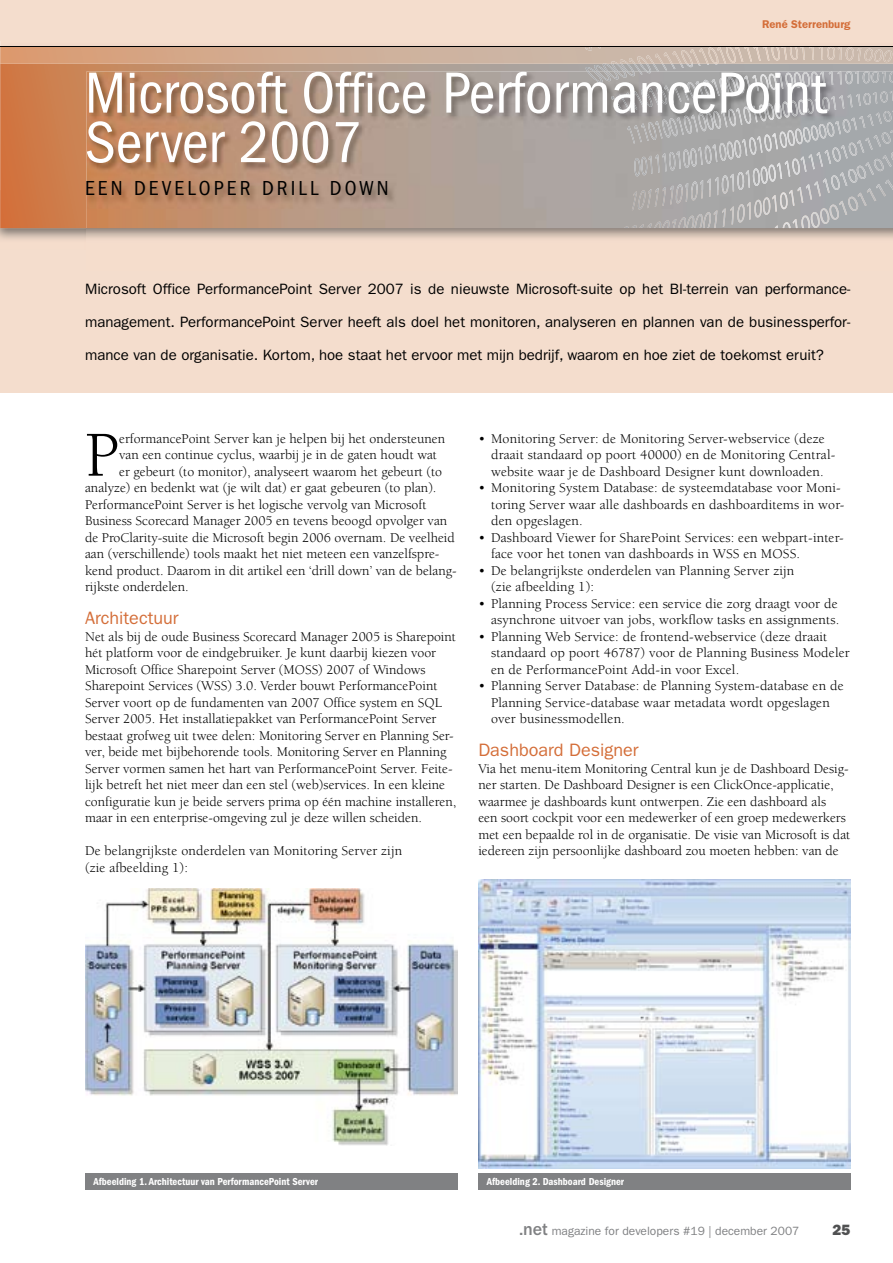
<style>
.page{position:relative;width:893px;height:1263px;background:#fff}
.page>*{position:absolute;margin:0;border:0;box-sizing:border-box;transform-origin:0 0}
.t1{font:65.7px "Berkeley";color:#000}
.t2{font:condensed 60px/49.5px "Franklin Gothic";color:#fff}
.t3{font:condensed 21px "Franklin Gothic";letter-spacing:.15em;color:#000}
.t4{font:18px "Franklin Gothic";color:#d46e39}
.t5{font:15px "Franklin Gothic";color:#000}
.t6{font:800 15px "Franklin Gothic";color:#505152}
.t7{font:13.8px/16.5px "Berkeley";color:#000}
.t8{font:12px "Franklin Gothic";color:#808183}
.t9{font:600 11.25px "Franklin Gothic";color:#d46e39}
.t10{font:600 condensed 10.5px "Franklin Gothic";color:#fff}
.s1{font-weight:800}
.s2{font-weight:500;font-size:18px}
</style>
<div class="page">
<div style="left:0;top:191px;width:893px;height:202px;background:#f4ddcd"></div>
<svg style="left:0;top:47px;width:893px;height:181px;background:#c78861"></svg>
<div style="left:0;top:0;width:893px;height:41px;background:#f4ddcd"></div>
<svg style="left:0;top:47px;width:842px;height:19px;background:#ceaf99"></svg>
<hr style="left:0;top:46px;width:893px;height:1px;background:#000">
<img style="left:86px;top:72px;width:807px;height:166px">
<img style="left:600px;top:72px;width:286px;height:13px">
<img style="left:85px;top:888px;width:372px;height:258px">
<img style="left:478px;top:879px;width:372px;height:290px">
<div style="left:85px;top:1173px;width:372px;height:16px;background:#808183"></div>
<div style="left:478px;top:1173px;width:372px;height:16px;background:#808183"></div>
<p class="t9" style="left:762px;top:17px;width:90px">René Sterrenburg</p>
<h2 class="t2" style="left:85px;top:69px;width:743px">Microsoft Office PerformancePoint<br>Server 2007</h2>
<h3 class="t3" style="left:85px;top:176px;width:305px">EEN DEVELOPER DRILL DOWN</h3>
<p class="t5" style="left:85px;top:280px;width:767px">Microsoft Office PerformancePoint Server 2007 is de nieuwste Microsoft-suite op het BI-terrein van performance-</p>
<p class="t5" style="left:85px;top:313px;width:767px">management. PerformancePoint Server heeft als doel het monitoren, analyseren en plannen van de businessperfor-</p>
<p class="t5" style="left:85px;top:346px;width:740px">mance van de organisatie. Kortom, hoe staat het ervoor met mijn bedrijf, waarom en hoe ziet de toekomst eruit?</p>
<h1 class="t1" style="left:85px;top:420px;width:36px">P</h1>
<p class="t7" style="left:119px;top:430px;width:327px">erformancePoint Server kan je helpen bij het ondersteunen</p>
<p class="t7" style="left:119px;top:447px;width:319px">van een continue cyclus, waarbij je in de gaten houdt wat</p>
<p class="t7" style="left:119px;top:463px;width:324px">er gebeurt (to monitor), analyseert waarom het gebeurt (to</p>
<p class="t7" style="left:85px;top:480px;width:353px">analyze) en bedenkt wat (je wilt dat) er gaat gebeuren (to plan).</p>
<p class="t7" style="left:85px;top:496px;width:343px">PerformancePoint Server is het logische vervolg van Microsoft</p>
<p class="t7" style="left:85px;top:513px;width:364px">Business Scorecard Manager 2005 en tevens beoogd opvolger van</p>
<p class="t7" style="left:85px;top:529px;width:371px">de ProClarity-suite die Microsoft begin 2006 overnam. De veelheid</p>
<p class="t7" style="left:85px;top:546px;width:356px">aan (verschillende) tools maakt het niet meteen een vanzelfspre-</p>
<p class="t7" style="left:85px;top:562px;width:373px">kend product. Daarom in dit artikel een ‘drill down’ van de belang-</p>
<p class="t7" style="left:85px;top:579px;width:105px">rijkste onderdelen.</p>
<h3 class="t4" style="left:85px;top:608px;width:95px">Architectuur</h3>
<p class="t7" style="left:85px;top:628px;width:373px">Net als bij de oude Business Scorecard Manager 2005 is Sharepoint hét platform voor de eindgebruiker. Je kunt daarbij kiezen voor Microsoft Office Sharepoint Server (MOSS) 2007 of Windows Sharepoint Services (WSS) 3.0. Verder bouwt PerformancePoint Server voort op de fundamenten van 2007 Office system en SQL Server 2005. Het installatiepakket van PerformancePoint Server bestaat grofweg uit twee delen: Monitoring Server en Planning Ser&shy;ver, beide met bijbehorende tools. Monitoring Server en Planning Server vormen samen het hart van PerformancePoint Server. Feite&shy;lijk betreft het niet meer dan een stel (web)services. In een kleine configuratie kun je beide servers prima op één machine installeren, maar in een enterprise-omgeving zul je deze willen scheiden.</p>
<p class="t7" style="left:85px;top:843px;width:319px">De belangrijkste onderdelen van Monitoring Server zijn (zie afbeelding 1):</p>
<p class="t7" style="left:491px;top:430px;width:346px;text-indent:-13px">• Monitoring Server: de Monitoring Server-webservice (deze draait standaard op poort 40000) en de Monitoring Central&shy;website waar je de Dashboard Designer kunt downloaden.</p>
<p class="t7" style="left:491px;top:480px;width:355px;text-indent:-13px">• Monitoring System Database: de systeemdatabase voor Moni&shy;toring Server waar alle dashboards en dashboarditems in wor&shy;den opgeslagen.</p>
<p class="t7" style="left:491px;top:529px;width:354px;text-indent:-13px">• Dashboard Viewer for SharePoint Services: een webpart-inter&shy;face voor het tonen van dashboards in WSS en MOSS.</p>
<p class="t7" style="left:491px;top:562px;width:305px;text-indent:-13px">• De belangrijkste onderdelen van Planning Server zijn (zie afbeelding 1):</p>
<p class="t7" style="left:478px;top:595px;width:362px;text-align:right">• Planning Process Service: een service die zorg draagt voor de asynchrone uitvoer van jobs, workflow tasks en assignments.</p>
<p class="t7" style="left:491px;top:628px;width:360px;text-indent:-13px">• Planning Web Service: de frontend-webservice (deze draait standaard op poort 46787) voor de Planning Business Modeler en de PerformancePoint Add-in voor Excel.</p>
<p class="t7" style="left:491px;top:678px;width:354px;text-indent:-13px">• Planning Server Database: de Planning System-database en de<br>Planning Service-database waar metadata wordt opgeslagen over businessmodellen.</p>
<h3 class="t4" style="left:478px;top:740px;width:162px">Dashboard Designer</h3>
<p class="t7" style="left:478px;top:760px;width:373px">Via het menu-item Monitoring Central kun je de Dashboard Desig&shy;ner starten. De Dashboard Designer is een ClickOnce-applicatie, waarmee je dashboards kunt ontwerpen. Zie een dashboard als<br>een soort cockpit voor een medewerker of een groep medewerkers met een bepaalde rol in de organisatie. De visie van Microsoft is dat iedereen zijn persoonlijke dashboard zou moeten hebben: van de</p>
<p class="t10" style="left:94px;top:1176px;width:226px">Afbeelding 1. Architectuur van PerformancePoint Server</p>
<p class="t10" style="left:487px;top:1176px;width:139px">Afbeelding 2. Dashboard Designer</p>
<p class="t8" style="left:519px;top:1224px;width:281px"><span class="s1">.</span><span class="s2">net</span> magazine for developers #19 | december 2007</p>
<p class="t6" style="left:832px;top:1221px;width:19px">25</p>
</div>
